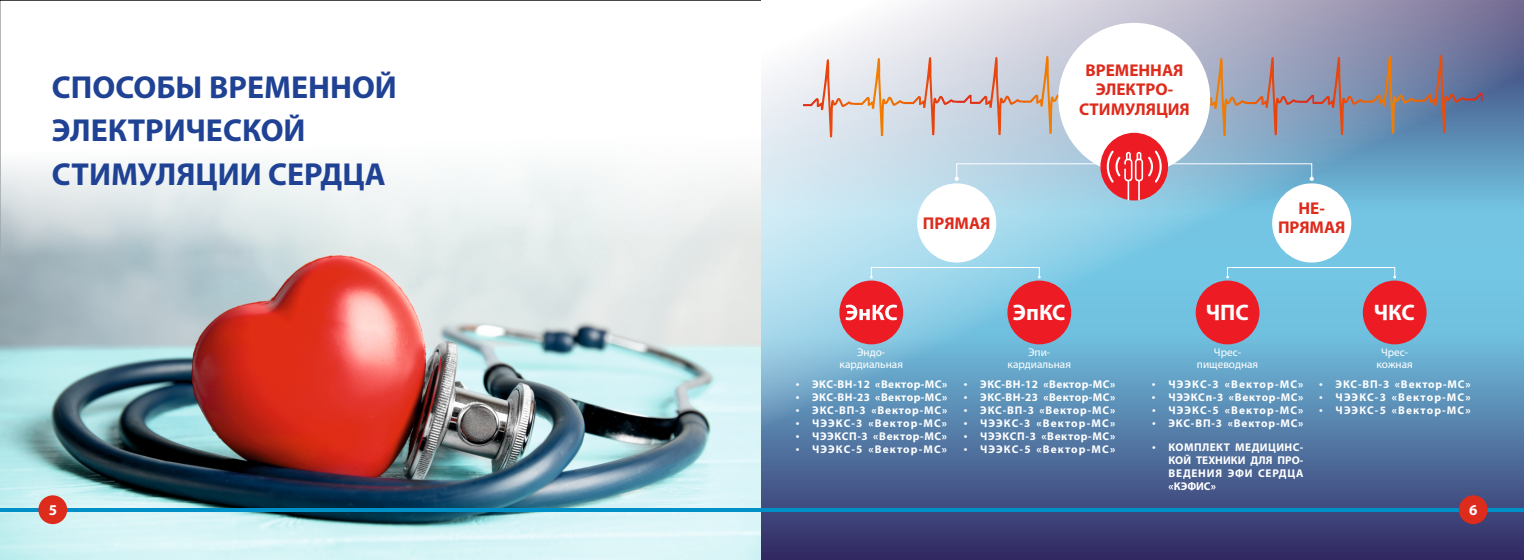
<style>
.page{position:relative;width:1524px;height:560px;background:#fff}
.page>*{position:absolute;margin:0;border:0;box-sizing:border-box;transform-origin:0 0}
.t1{font:700 31.88px/43.9px "Myriad Pro";color:#1f4294}
.t2{font:700 22.5px "Myriad Pro";color:#fff}
.t3{font:700 17.12px/19.6px "Myriad Pro";color:#dd2b1c;text-align:center}
.t4{font:700 15px "Myriad Pro";color:#fff}
.t5{font:700 11.25px/12.9px "Myriad Pro";letter-spacing:.075em;color:#fff;text-align:justify}
.t6{font:11.25px/12.8px "Myriad Pro";color:#fff;text-align:center}
.t7{font:700 11.25px/12.9px "Myriad Pro";letter-spacing:.04em;color:#fff}
.t8{font:700 11.25px "Myriad Pro";letter-spacing:.1em;color:#fff}
</style>
<div class="page">
<img style="left:0;top:52px;width:762px;height:508px">
<svg style="left:762px;top:0;width:761px;height:560px;background:#7a9ebe"></svg>
<hr style="left:0;top:508px;width:763px;height:3px;background:#0090c8">
<svg style="left:803px;top:57px;width:128px;height:51px;background:#e5d4cf"></svg>
<svg style="left:1198px;top:57px;width:76px;height:51px;background:#aba0a6"></svg>
<div style="left:38px;top:495px;width:29px;height:29px;background:#dd2b1c;border-radius:50%"></div>
<hr style="left:763px;top:508px;width:760px;height:3px;background:#0090c8">
<div style="left:1459px;top:495px;width:28px;height:29px;background:#dd2b1c;border-radius:50%"></div>
<div style="left:917px;top:183px;width:79px;height:79px;background:#fff;border-radius:50%"></div>
<div style="left:1272px;top:183px;width:79px;height:79px;background:#fff;border-radius:50%"></div>
<div style="left:956px;top:163px;width:356px;height:16px;border:1px solid #fff"></div>
<div style="left:871px;top:267px;width:168px;height:10px;border:1px solid #fff"></div>
<svg style="left:954px;top:177px;width:5px;height:4px"></svg>
<svg style="left:1309px;top:177px;width:5px;height:4px"></svg>
<div style="left:1227px;top:267px;width:168px;height:10px;border:1px solid #fff"></div>
<div style="left:839px;top:280px;width:64px;height:64px;background:#ed1c24;border-radius:50%"></div>
<svg style="left:845px;top:305px;width:52px;height:15px"></svg>
<div style="left:1195px;top:280px;width:64px;height:64px;background:#ed1c24;border-radius:50%"></div>
<div style="left:1362px;top:280px;width:64px;height:64px;background:#ed1c24;border-radius:50%"></div>
<div style="left:1007px;top:280px;width:64px;height:64px;background:#ed1c24;border-radius:50%"></div>
<div style="left:1058px;top:23px;width:152px;height:152px;background:#fff;border-radius:50%"></div>
<div style="left:1100px;top:133px;width:68px;height:67px;background:#ed1c24;border-radius:50%"></div>
<svg style="left:1106px;top:151px;width:55px;height:49px"></svg>
<h1 class="t1" style="left:52px;top:68px;width:346px">СПОСОБЫ ВРЕМЕННОЙ<br>ЭЛЕКТРИЧЕСКОЙ<br>СТИМУЛЯЦИИ СЕРДЦА</h1>
<h3 class="t3" style="left:1079px;top:62px;width:112px">ВРЕМЕННАЯ<br>ЭЛЕКТРО-<br>СТИМУЛЯЦИЯ</h3>
<h3 class="t3" style="left:923px;top:215px;width:69px">ПРЯМАЯ</h3>
<h3 class="t3" style="left:1278px;top:199px;width:69px">НЕ-<br>ПРЯМАЯ</h3>
<h2 class="t2" style="left:1013px;top:303px;width:54px">ЭпКС</h2>
<h2 class="t2" style="left:1205px;top:303px;width:45px">ЧПС</h2>
<h2 class="t2" style="left:1373px;top:303px;width:43px">ЧКС</h2>
<p class="t6" style="left:839px;top:346px;width:65px">Эндо&shy;кардиальная</p>
<p class="t6" style="left:1007px;top:346px;width:65px">Эпи&shy;кардиальная</p>
<p class="t6" style="left:1197px;top:346px;width:63px">Чрес&shy;пищеводная</p>
<p class="t6" style="left:1376px;top:346px;width:38px">Чрес&shy;кожная</p>
<p class="t5" style="left:812px;top:379px;width:136px">ЭКС-ВН-12 «Вектор-МС» ЭКС-ВН-23 «Вектор-МС» ЭКС-ВП-3 «Вектор-МС» ЧЭЭКС-3 «Вектор-МС» ЧЭЭКСП-3 «Вектор-МС» ЧЭЭКС-5 «Вектор-МС»</p>
<p class="t7" style="left:980px;top:379px;width:136px">ЭКС-ВН-12 «Вектор-МС»<br>ЭКС-ВН-23 «Вектор-МС»</p>
<p class="t5" style="left:980px;top:404px;width:136px">ЭКС-ВП-3 «Вектор-МС» ЧЭЭКС-3 «Вектор-МС» ЧЭЭКСП-3 «Вектор-МС»</p>
<p class="t8" style="left:980px;top:444px;width:136px">ЧЭЭКС-5 «Вектор-МС»</p>
<p class="t5" style="left:1168px;top:379px;width:136px">ЧЭЭКС-3 «Вектор-МС»<br>ЧЭЭКСп-3 «Вектор-МС»</p>
<p class="t8" style="left:1168px;top:405px;width:136px">ЧЭЭКС-5 «Вектор-МС»</p>
<p class="t5" style="left:1168px;top:417px;width:136px">ЭКС-ВП-3 «Вектор-МС»</p>
<p class="t5" style="left:1168px;top:442px;width:136px">КОМПЛЕКТ МЕДИЦИНС-КОЙ ТЕХНИКИ ДЛЯ ПРО-ВЕДЕНИЯ ЭФИ СЕРДЦА «КЭФИС»</p>
<p class="t5" style="left:1335px;top:379px;width:136px">ЭКС-ВП-3 «Вектор-МС» ЧЭЭКС-3 «Вектор-МС» ЧЭЭКС-5 «Вектор-МС»</p>
<h3 class="t4" style="left:49px;top:503px;width:10px">5</h3>
<h3 class="t4" style="left:1469px;top:503px;width:10px">6</h3>
</div>
